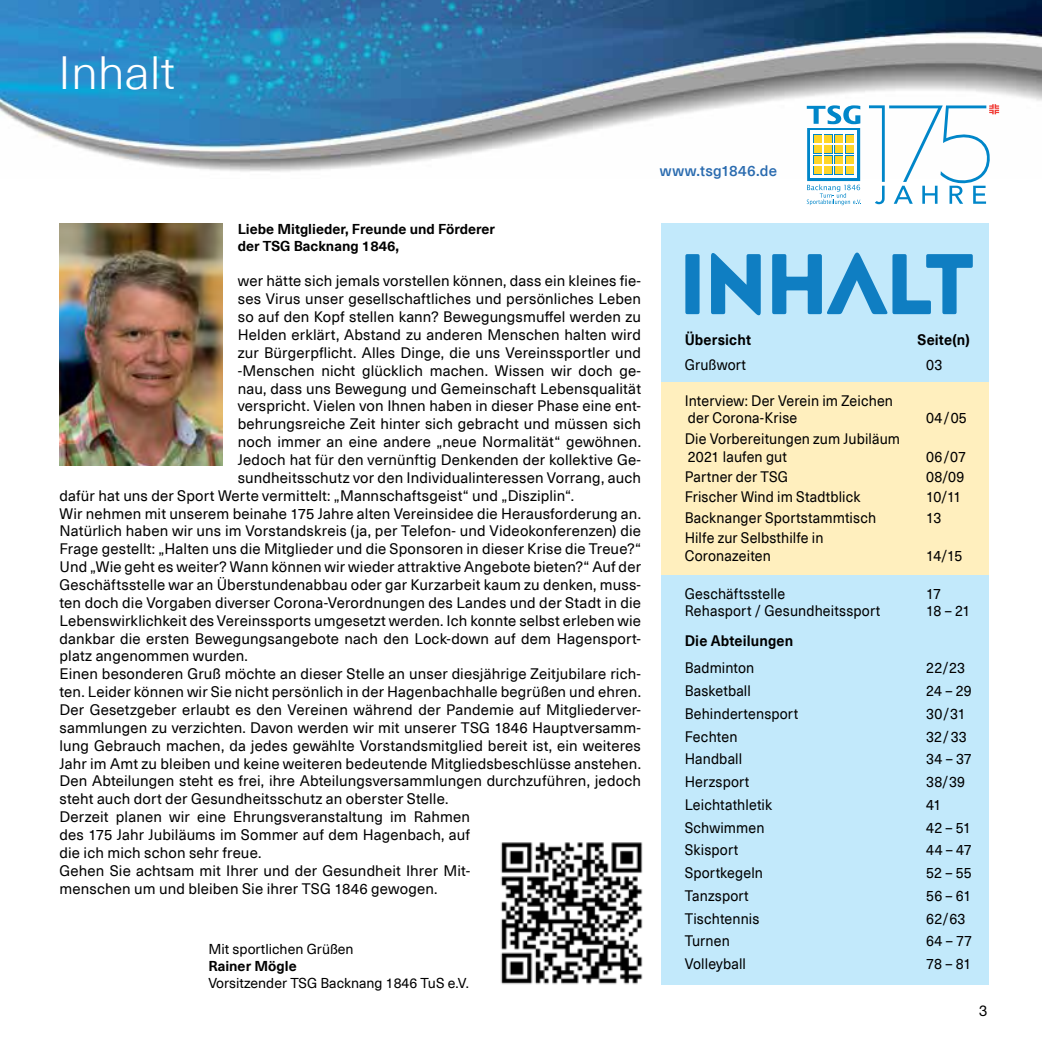
<style>
.page{position:relative;width:1042px;height:1042px;background:#fff}
.page>*{position:absolute;margin:0;border:0;box-sizing:border-box;transform-origin:0 0}
.t1{font:300 45.5px "Neue Haas Unica Pro";color:#fff;scale:1.05 1}
.t2{font:14.88px "Neue Haas Unica Pro";letter-spacing:.01em;color:#000}
.t3{font:14.88px/17.8px "Neue Haas Unica Pro";letter-spacing:.01em;color:#000;scale:.95 1}
.t4{font:700 14.88px "Neue Haas Unica Pro";letter-spacing:.01em;color:#000;scale:.95 1}
.t5{font:500 14.88px "Neue Haas Unica Pro";letter-spacing:.015em;color:#2a6baf}
.t6{font:14.88px "Helvetica Neue LT";color:#000}
.t7{font:700 14px/16.8px "Neue Haas Unica Pro";color:#000}
.t8{font:14px "Neue Haas Unica Pro";color:#000}
</style>
<div class="page">
<img style="left:0;top:0;width:1042px;height:172px">
<div style="left:661px;top:223px;width:327px;height:762px;background:#c2e9fb"></div>
<div style="left:661px;top:382px;width:327px;height:192px;background:#ffefbe"></div>
<svg style="left:685px;top:253px;width:288px;height:62px"></svg>
<img style="left:60px;top:223px;width:163px;height:242px">
<img style="left:500px;top:842px;width:143px;height:143px">
<svg style="left:807px;top:105px;width:54px;height:100px"></svg>
<svg style="left:869px;top:104px;width:130px;height:100px"></svg>
<h1 class="t1" style="left:58px;top:46px;width:113px">Inhalt</h1>
<p class="t7" style="left:238px;top:221px;width:259px">Liebe Mitglieder, Freunde und Förderer der TSG Backnang 1846,</p>
<p class="t2" style="left:238px;top:272px;width:405px">wer hätte sich jemals vorstellen können, dass ein kleines fie-</p>
<p class="t2" style="left:238px;top:290px;width:405px">ses Virus unser gesellschaftliches und persönliches Leben</p>
<p class="t2" style="left:238px;top:308px;width:405px">so auf den Kopf stellen kann? Bewegungsmuffel werden zu</p>
<p class="t2" style="left:238px;top:326px;width:405px">Helden erklärt, Abstand zu anderen Menschen halten wird</p>
<p class="t2" style="left:238px;top:344px;width:405px">zur Bürgerpflicht. Alles Dinge, die uns Vereinssportler und</p>
<p class="t2" style="left:238px;top:361px;width:405px">-Menschen nicht glücklich machen. Wissen wir doch ge-</p>
<p class="t2" style="left:238px;top:379px;width:405px">nau, dass uns Bewegung und Gemeinschaft Lebensqualität</p>
<p class="t2" style="left:238px;top:397px;width:405px">verspricht. Vielen von Ihnen haben in dieser Phase eine ent-</p>
<p class="t2" style="left:238px;top:415px;width:405px">behrungsreiche Zeit hinter sich gebracht und müssen sich</p>
<p class="t2" style="left:238px;top:433px;width:405px">noch immer an eine andere „neue Normalität“ gewöhnen.</p>
<p class="t2" style="left:238px;top:451px;width:405px">Jedoch hat für den vernünftig Denkenden der kollektive Ge-</p>
<p class="t2" style="left:238px;top:469px;width:405px">sundheitsschutz vor den Individualinteressen Vorrang, auch</p>
<p class="t2" style="left:60px;top:486px;width:516px">dafür hat uns der Sport Werte vermittelt: „Mannschaftsgeist“ und „Disziplin“.</p>
<p class="t2" style="left:60px;top:504px;width:583px">Wir nehmen mit unserem beinahe 175 Jahre alten Vereinsidee die Herausforderung an.</p>
<p class="t2" style="left:60px;top:522px;width:583px">Natürlich haben wir uns im Vorstandskreis (ja, per Telefon- und Videokonferenzen) die</p>
<p class="t2" style="left:60px;top:540px;width:583px">Frage gestellt: „Halten uns die Mitglieder und die Sponsoren in dieser Krise die Treue?“</p>
<p class="t2" style="left:60px;top:558px;width:583px">Und „Wie geht es weiter? Wann können wir wieder attraktive Angebote bieten?“ Auf der</p>
<p class="t2" style="left:60px;top:576px;width:583px">Geschäftsstelle war an Überstundenabbau oder gar Kurzarbeit kaum zu denken, muss-</p>
<p class="t2" style="left:60px;top:594px;width:583px">ten doch die Vorgaben diverser Corona-Verordnungen des Landes und der Stadt in die</p>
<p class="t2" style="left:60px;top:611px;width:583px">Lebenswirklichkeit des Vereinssports umgesetzt werden. Ich konnte selbst erleben wie</p>
<p class="t2" style="left:60px;top:629px;width:583px">dankbar die ersten Bewegungsangebote nach den Lock-down auf dem Hagensport-</p>
<p class="t2" style="left:60px;top:647px;width:190px">platz angenommen wurden.</p>
<p class="t2" style="left:60px;top:665px;width:583px">Einen besonderen Gruß möchte an dieser Stelle an unser diesjährige Zeitjubilare rich-</p>
<p class="t2" style="left:60px;top:683px;width:583px">ten. Leider können wir Sie nicht persönlich in der Hagenbachhalle begrüßen und ehren.</p>
<p class="t2" style="left:60px;top:701px;width:583px">Der Gesetzgeber erlaubt es den Vereinen während der Pandemie auf Mitgliederver-</p>
<p class="t2" style="left:60px;top:718px;width:583px">sammlungen zu verzichten. Davon werden wir mit unserer TSG 1846 Hauptversamm-</p>
<p class="t2" style="left:60px;top:736px;width:583px">lung Gebrauch machen, da jedes gewählte Vorstandsmitglied bereit ist, ein weiteres</p>
<p class="t2" style="left:60px;top:754px;width:583px">Jahr im Amt zu bleiben und keine weiteren bedeutende Mitgliedsbeschlüsse anstehen.</p>
<p class="t2" style="left:60px;top:772px;width:583px">Den Abteilungen steht es frei, ihre Abteilungsversammlungen durchzuführen, jedoch</p>
<p class="t2" style="left:60px;top:790px;width:390px">steht auch dort der Gesundheitsschutz an oberster Stelle.</p>
<p class="t2" style="left:60px;top:808px;width:412px">Derzeit planen wir eine Ehrungsveranstaltung im Rahmen</p>
<p class="t2" style="left:60px;top:826px;width:412px">des 175 Jahr Jubiläums im Sommer auf dem Hagenbach, auf</p>
<p class="t2" style="left:60px;top:843px;width:203px">die ich mich schon sehr freue.</p>
<p class="t2" style="left:60px;top:861px;width:412px">Gehen Sie achtsam mit Ihrer und der Gesundheit Ihrer Mit-</p>
<p class="t2" style="left:60px;top:879px;width:380px">menschen um und bleiben Sie ihrer TSG 1846 gewogen.</p>
<p class="t8" style="left:208px;top:941px;width:147px">Mit sportlichen Grüßen</p>
<p class="t7" style="left:208px;top:958px;width:90px">Rainer Mögle</p>
<p class="t8" style="left:208px;top:974px;width:262px">Vorsitzender TSG Backnang 1846 TuS e.V.</p>
<p class="t5" style="left:660px;top:162px;width:119px">www.tsg1846.de</p>
<p class="t4" style="left:685px;top:331px;width:71px">Übersicht</p>
<p class="t4" style="left:917px;top:331px;width:56px">Seite(n)</p>
<p class="t3" style="left:685px;top:356px;width:66px">Grußwort</p>
<p class="t3" style="left:926px;top:356px;width:18px">03</p>
<p class="t3" style="left:685px;top:391px;width:221px">Interview: Der Verein im Zeichen der Corona-Krise</p>
<p class="t3" style="left:926px;top:409px;width:44px">04/05</p>
<p class="t3" style="left:685px;top:430px;width:228px">Die Vorbereitungen zum Jubiläum<br>2021 laufen gut</p>
<p class="t3" style="left:926px;top:448px;width:43px">06/07</p>
<p class="t3" style="left:685px;top:468px;width:110px">Partner der TSG</p>
<p class="t3" style="left:926px;top:468px;width:42px">08/09</p>
<p class="t3" style="left:685px;top:488px;width:187px">Frischer Wind im Stadtblick</p>
<p class="t3" style="left:926px;top:488px;width:39px">10/11</p>
<p class="t3" style="left:685px;top:509px;width:203px">Backnanger Sportstammtisch</p>
<p class="t3" style="left:926px;top:509px;width:17px">13</p>
<p class="t3" style="left:685px;top:529px;width:148px">Hilfe zur Selbsthilfe in<br>Coronazeiten</p>
<p class="t3" style="left:926px;top:547px;width:39px">14/15</p>
<p class="t3" style="left:685px;top:584px;width:107px">Geschäftsstelle</p>
<p class="t3" style="left:926px;top:584px;width:17px">17</p>
<p class="t3" style="left:685px;top:602px;width:207px">Rehasport / Gesundheitssport</p>
<p class="t3" style="left:926px;top:602px;width:48px">18 – 21</p>
<p class="t4" style="left:685px;top:631px;width:116px">Die Abteilungen</p>
<p class="t3" style="left:685px;top:659px;width:75px">Badminton</p>
<p class="t3" style="left:926px;top:659px;width:42px">22/23</p>
<p class="t3" style="left:685px;top:682px;width:71px">Basketball</p>
<p class="t3" style="left:926px;top:682px;width:49px">24 – 29</p>
<p class="t3" style="left:685px;top:705px;width:121px">Behindertensport</p>
<p class="t3" style="left:926px;top:705px;width:43px">30/31</p>
<p class="t3" style="left:685px;top:727px;width:57px">Fechten</p>
<p class="t3" style="left:926px;top:727px;width:44px">32/33</p>
<p class="t3" style="left:685px;top:750px;width:62px">Handball</p>
<p class="t3" style="left:926px;top:750px;width:50px">34 – 37</p>
<p class="t3" style="left:685px;top:773px;width:70px">Herzsport</p>
<p class="t3" style="left:926px;top:773px;width:42px">38/39</p>
<p class="t3" style="left:685px;top:796px;width:94px">Leichtathletik</p>
<p class="t3" style="left:926px;top:796px;width:17px">41</p>
<p class="t3" style="left:685px;top:818px;width:86px">Schwimmen</p>
<p class="t3" style="left:926px;top:818px;width:49px">42 – 51</p>
<p class="t3" style="left:685px;top:841px;width:58px">Skisport</p>
<p class="t3" style="left:926px;top:841px;width:49px">44 – 47</p>
<p class="t3" style="left:685px;top:864px;width:84px">Sportkegeln</p>
<p class="t3" style="left:926px;top:864px;width:49px">52 – 55</p>
<p class="t3" style="left:685px;top:887px;width:69px">Tanzsport</p>
<p class="t3" style="left:926px;top:887px;width:49px">56 – 61</p>
<p class="t3" style="left:685px;top:909px;width:80px">Tischtennis</p>
<p class="t3" style="left:926px;top:909px;width:43px">62/63</p>
<p class="t3" style="left:685px;top:932px;width:49px">Turnen</p>
<p class="t3" style="left:926px;top:932px;width:50px">64 – 77</p>
<p class="t3" style="left:685px;top:955px;width:66px">Volleyball</p>
<p class="t3" style="left:926px;top:955px;width:49px">78 – 81</p>
<p class="t6" style="left:979px;top:1002px;width:10px">3</p>
</div>
